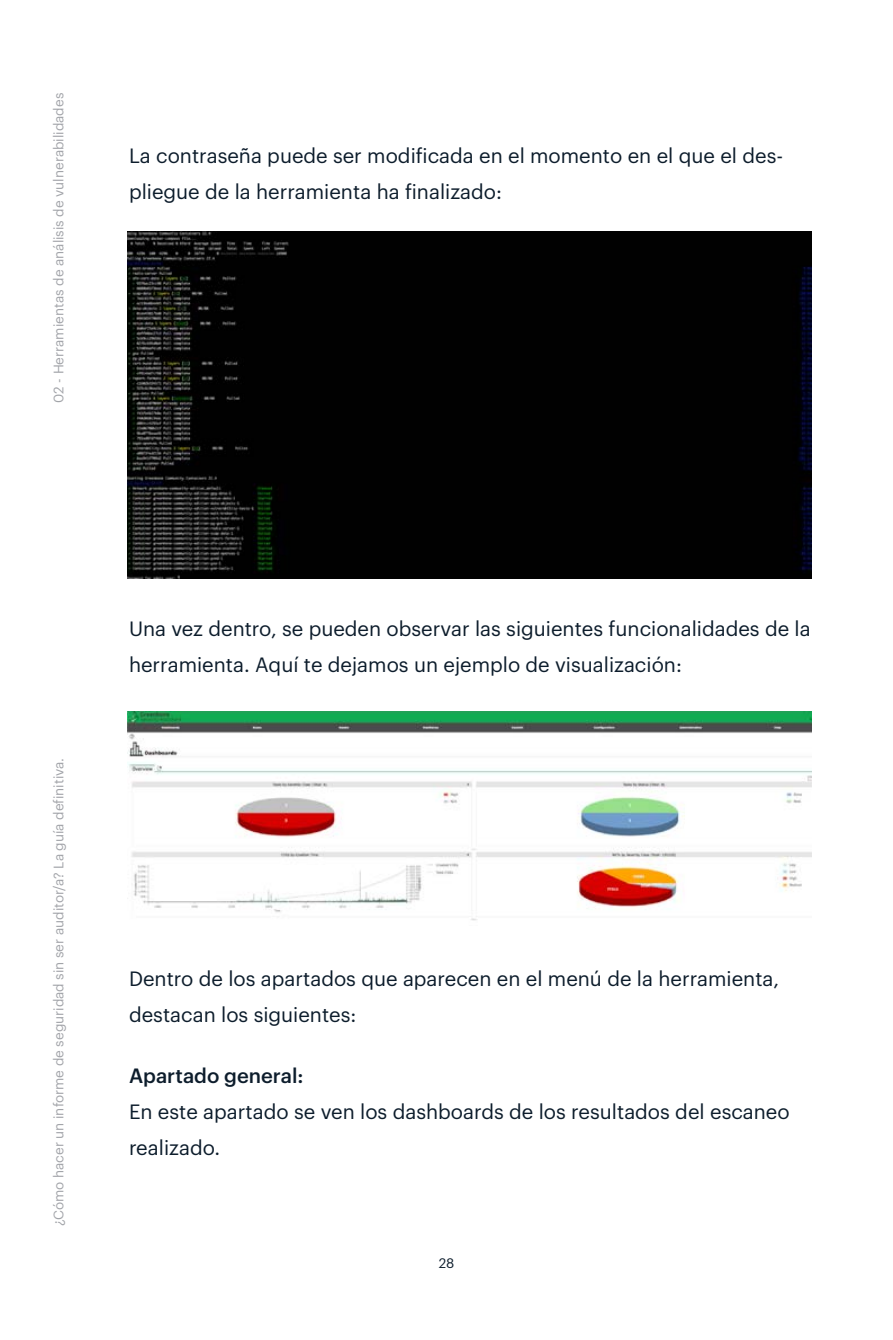
<style>
.page{position:relative;width:893px;height:1340px;background:#fff}
.page>*{position:absolute;margin:0;border:0;box-sizing:border-box;transform-origin:0 0}
.t1{font:20.25px/36px "Graphik";color:#0d1d2c}
.t2{font:500 20.25px "Graphik";color:#0d1d2c}
.t3{font:13.5px "Graphik";color:#a2a4a9}
.t4{font:13.5px "Graphik";color:#0d1d2c}
</style>
<div class="page">
<img style="left:128px;top:232px;width:684px;height:346px">
<img style="left:128px;top:711px;width:684px;height:210px">
<p class="t3" style="left:49px;top:403px;width:311px;rotate:-90deg">02 - Herramientas de análisis de vulnerabilidades</p>
<p class="t1" style="left:129px;top:136px;width:656px">La contraseña puede ser modificada en el momento en el que el des&shy;pliegue de la herramienta ha finalizado:</p>
<p class="t3" style="left:49px;top:1226px;width:470px;rotate:-90deg">¿Cómo hacer un informe de seguridad sin ser auditor/a? La guía definitiva.</p>
<p class="t1" style="left:129px;top:609px;width:683px">Una vez dentro, se pueden observar las siguientes funcionalidades de la herramienta. Aquí te dejamos un ejemplo de visualización:</p>
<p class="t1" style="left:129px;top:958px;width:652px">Dentro de los apartados que aparecen en el menú de la herramienta, destacan los siguientes:</p>
<p class="t2" style="left:129px;top:1060px;width:176px">Apartado general:</p>
<p class="t1" style="left:129px;top:1092px;width:662px">En este apartado se ven los dashboards de los resultados del escaneo realizado.</p>
<p class="t4" style="left:439px;top:1252px;width:17px">28</p>
</div>
